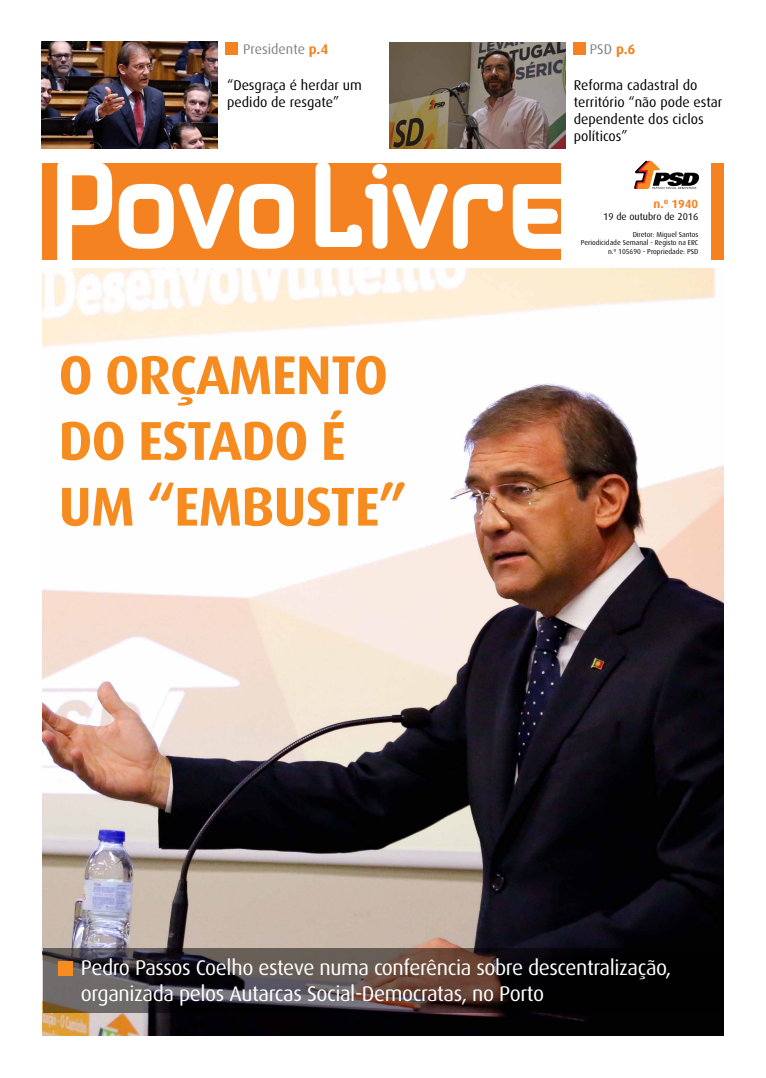
<style>
.page{position:relative;width:766px;height:1078px;background:#fff}
.page>*{position:absolute;margin:0;border:0;box-sizing:border-box;transform-origin:0 0}
.t1{font:700 54.8px/65.7px "Dax";letter-spacing:-.015em;color:#f68b1f}
.t2{font:21.2px/25.5px "Dax";letter-spacing:-.02em;color:#fff}
.t3{font:14px/16.8px "Dax";color:#000}
.t4{font:14px "Dax";color:#808285}
.t5{font:700 11.9px "Dax";color:#f58220}
.t6{font:9.9px "Dax";color:#000}
.t7{font:7.1px/8.6px "Dax";color:#000;text-align:right}
.s1{font-weight:700;color:#f58220}
</style>
<div class="page">
<img style="left:43px;top:268px;width:680px;height:767px">
<svg style="left:43px;top:948px;width:680px;height:64px;background:#372f2e"></svg>
<div style="left:58px;top:961px;width:15px;height:15px;background:#f68b1f"></div>
<div style="left:43px;top:163px;width:518px;height:97px;background:#f58220"></div>
<div style="left:711px;top:163px;width:12px;height:97px;background:#f58220"></div>
<svg style="left:57px;top:163px;width:504px;height:97px"></svg>
<svg style="left:316px;top:224px;width:46px;height:23px"></svg>
<svg style="left:634px;top:160px;width:65px;height:29px"></svg>
<div style="left:225px;top:43px;width:13px;height:12px;background:#f58220"></div>
<img style="left:41px;top:42px;width:177px;height:106px">
<img style="left:389px;top:42px;width:176px;height:106px">
<div style="left:572px;top:43px;width:13px;height:12px;background:#f58220"></div>
<p class="t4" style="left:243px;top:41px;width:87px">Presidente <span class="s1">P.4</span></p>
<p class="t4" style="left:589px;top:41px;width:47px">PSD <span class="s1">P.6</span></p>
<p class="t3" style="left:573px;top:77px;width:150px">Reforma cadastral do território “não pode estar dependente dos ciclos políticos”</p>
<p class="t3" style="left:227px;top:77px;width:136px">“Desgraça é herdar um pedido de resgate”</p>
<h1 class="t1" style="left:58px;top:342px;width:350px">O ORÇAMENTO<br>DO ESTADO É<br>UM “EMBUSTE”</h1>
<p class="t5" style="left:653px;top:197px;width:46px">N.º 1940</p>
<p class="t6" style="left:603px;top:211px;width:97px">19 de outubro de 2016</p>
<p class="t7" style="left:580px;top:230px;width:119px">Diretor: Miguel Santos<br>Periodicidade Semanal - Registo na ERC n.º 105690 - Propriedade: PSD</p>
<p class="t2" style="left:81px;top:955px;width:592px">Pedro Passos Coelho esteve numa conferência sobre descentralização, organizada pelos Autarcas Social-Democratas, no Porto</p>
</div>
